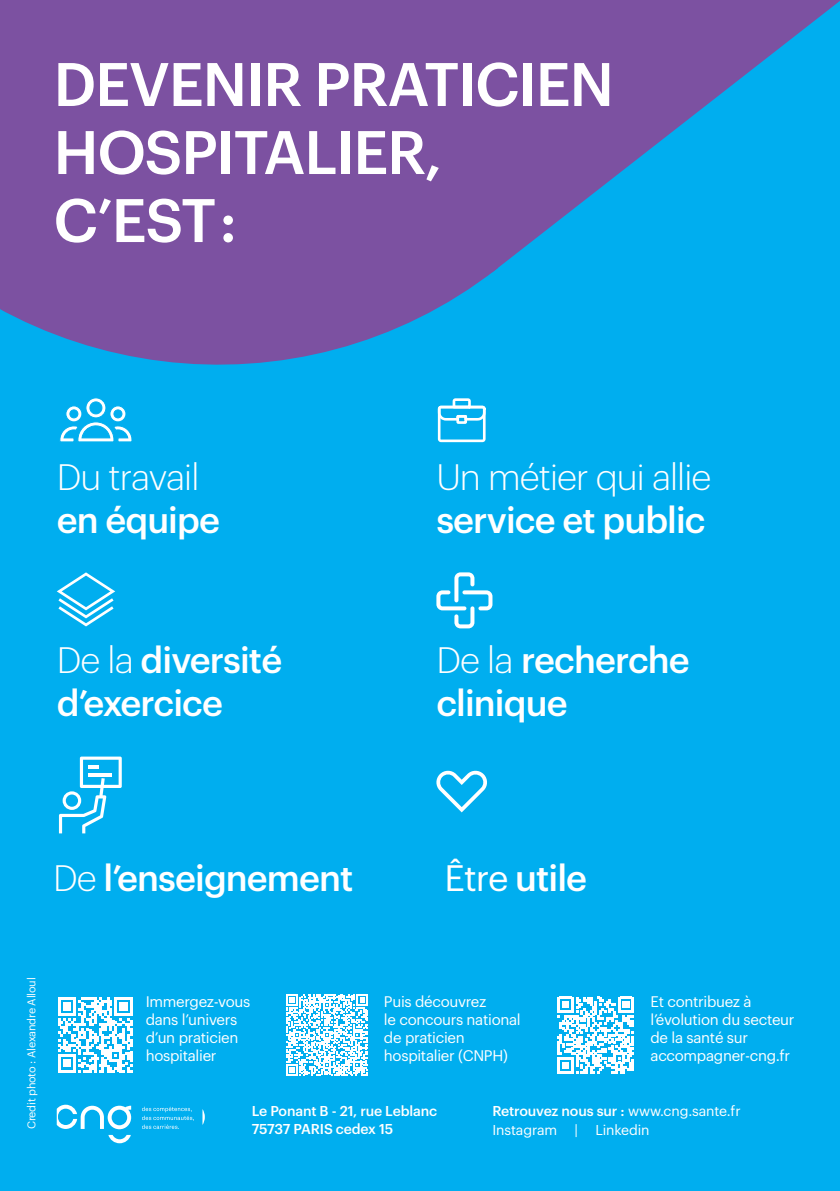
<style>
.page{position:relative;width:840px;height:1191px;background:#fff}
.page>*{position:absolute;margin:0;border:0;box-sizing:border-box;transform-origin:0 0}
.t1{font:500 60px/68px "Graphik";letter-spacing:-.02em;color:#fff}
.t2{font:500 36px/43.2px "Graphik";letter-spacing:-.025em;color:#fff}
.t3{font:300 36px/43.2px "Graphik";letter-spacing:-.025em;color:#fff}
.t4{font:15px/18px "Graphik";letter-spacing:-.02em;color:#fff}
.t5{font:500 14px/18px "Graphik";letter-spacing:-.01em;color:#fff}
.t6{font:14px "Graphik";letter-spacing:-.01em;color:#fff}
.t7{font:11px "Graphik";letter-spacing:-.02em;color:#fff}
.s1{font-weight:500}
.s2{font-weight:300}
.s3{font-weight:400}
</style>
<div class="page">
<div style="left:0;top:0;width:839px;height:1191px;background:#00aeef"></div>
<svg style="left:58px;top:997px;width:74px;height:75px"></svg>
<svg style="left:286px;top:994px;width:82px;height:82px"></svg>
<svg style="left:557px;top:996px;width:76px;height:77px"></svg>
<svg style="left:59px;top:756px;width:63px;height:77px"></svg>
<hr style="left:88px;top:773px;width:24px;height:3px;background:#fff">
<svg style="left:436px;top:770px;width:51px;height:42px"></svg>
<svg style="left:436px;top:572px;width:56px;height:56px"></svg>
<svg style="left:59px;top:423px;width:73px;height:19px"></svg>
<svg style="left:437px;top:423px;width:48px;height:19px"></svg>
<svg style="left:57px;top:572px;width:58px;height:54px"></svg>
<svg style="left:497px;top:0;width:342px;height:269px"></svg>
<svg style="left:0;top:261px;width:497px;height:162px"></svg>
<svg style="left:0;top:0;width:763px;height:261px;background:#6c5caa"></svg>
<svg style="left:142px;top:1106px;width:52px;height:23px"></svg>
<svg style="left:57px;top:1104px;width:74px;height:25px"></svg>
<svg style="left:202px;top:1109px;width:3px;height:16px"></svg>
<svg style="left:108px;top:1135px;width:23px;height:8px"></svg>
<p class="t1" style="left:53px;top:45px;width:562px">DEVENIR PRATICIEN<br>HOSPITALIER,<br>C’EST :</p>
<p class="t3" style="left:57px;top:452px;width:165px">Du travail <span class="s1">en équipe</span></p>
<p class="t2" style="left:57px;top:635px;width:227px"><span class="s2">De la</span> diversité d’exercice</p>
<p class="t3" style="left:436px;top:452px;width:276px">Un métier qui allie <span class="s1">service et public</span></p>
<p class="t2" style="left:436px;top:635px;width:255px"><span class="s2">De la</span> recherche clinique</p>
<p class="t2" style="left:53px;top:852px;width:302px"><span class="s2">De</span> l’enseignement</p>
<p class="t2" style="left:444px;top:852px;width:144px"><span class="s3">Être</span> utile</p>
<p class="t7" style="left:23px;top:1129px;width:153px;rotate:-90deg">Credit photo : Alexandre Alloul</p>
<p class="t4" style="left:146px;top:991px;width:106px">Immergez-vous dans l’univers</p>
<p class="t4" style="left:146px;top:1027px;width:94px">d’un praticien</p>
<p class="t4" style="left:146px;top:1045px;width:72px">hospitalier</p>
<p class="t4" style="left:384px;top:991px;width:138px">Puis découvrez<br>le concours national de praticien hospitalier (CNPH)</p>
<p class="t4" style="left:650px;top:991px;width:145px">Et contribuez à l’évolution du secteur de la santé sur accompagner-cng.fr</p>
<p class="t5" style="left:251px;top:1101px;width:187px">Le Ponant B - 21, rue Leblanc<br>75737 PARIS cedex 15</p>
<p class="t5" style="left:492px;top:1101px;width:249px">Retrouvez nous sur : <span class="s3">www.cng.sante.fr</span></p>
<p class="t6" style="left:492px;top:1119px;width:158px">Instagram | Linkedin</p>
</div>
